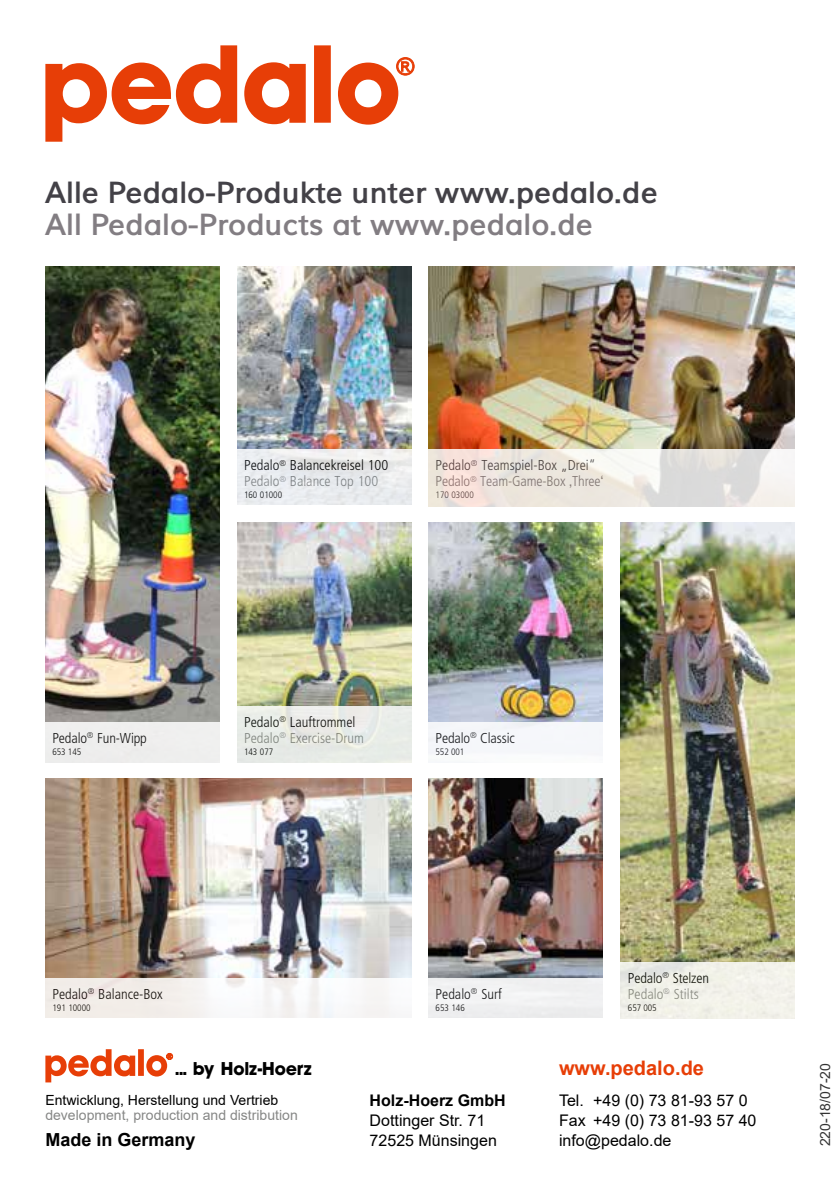
<style>
.page{position:relative;width:840px;height:1191px;background:#fff}
.page>*{position:absolute;margin:0;border:0;box-sizing:border-box;transform-origin:0 0}
.t1{font:700 30px "Muli";color:#434147}
.t2{font:700 30px "Muli";color:#827d82}
.t3{font:700 20px "Arial";color:#e73e07}
.t4{font:18px "Avant G Bold";letter-spacing:.05em;color:#000}
.t5{font:700 18px "Arial";color:#000}
.t6{font:16px/20px "Arial";color:#000}
.t7{font:700 16px "Arial";color:#000}
.t8{font:300 condensed 14.4px/16px "Frutiger";color:#000}
.t9{font:300 condensed 14.4px/16px "Frutiger";color:#434147}
.t10{font:300 condensed 14.4px/16px "Frutiger";color:#868786}
.t11{font:14px "Arial";color:#000}
.t12{font:14px "Arial";color:#868786}
.t13{font:300 condensed 9.4px "Frutiger";color:#000}
.t14{font:300 condensed 9.4px "Frutiger";color:#434147}
.s1{color:#868786}
.s2{color:#827d82}
.s3{font-family:"Arial";font-weight:400;font-stretch:normal;color:#827d82}
.s4{color:#000}
</style>
<div class="page">
<svg style="left:45px;top:45px;width:369px;height:97px"></svg>
<svg style="left:45px;top:1049px;width:128px;height:33px"></svg>
<img style="left:46px;top:266px;width:174px;height:456px">
<img style="left:237px;top:267px;width:174px;height:183px">
<img style="left:428px;top:523px;width:174px;height:199px">
<img style="left:46px;top:778px;width:365px;height:200px">
<div style="left:44px;top:978px;width:368px;height:41px;background:#f5f2f2"></div>
<div style="left:44px;top:722px;width:177px;height:41px;background:#efefee"></div>
<div style="left:427px;top:722px;width:177px;height:41px;background:#f5f7fa"></div>
<svg style="left:237px;top:450px;width:175px;height:55px;background:#e9eaed"></svg>
<img style="left:620px;top:522px;width:173px;height:440px">
<div style="left:619px;top:962px;width:176px;height:57px;background:linear-gradient(to right,#ecede6,#f4f3eb)"></div>
<img style="left:428px;top:778px;width:174px;height:200px">
<div style="left:427px;top:978px;width:177px;height:41px;background:#f0f0f1"></div>
<img style="left:237px;top:523px;width:174px;height:183px">
<div style="left:235px;top:706px;width:177px;height:57px;background:#e8ece7"></div>
<img style="left:428px;top:267px;width:366px;height:183px">
<svg style="left:428px;top:450px;width:367px;height:57px"></svg>
<h1 class="t1" style="left:45px;top:174px;width:613px">Alle Pedalo-Produkte unter www.pedalo.de</h1>
<h1 class="t2" style="left:45px;top:206px;width:549px">All Pedalo-Products at www.pedalo.de</h1>
<p class="t8" style="left:244px;top:457px;width:146px">Pedalo<sup>®</sup> Balancekreisel 100<br><span class="s1">Pedalo</span><sup>®</sup> <span class="s1">Balance Top 100</span></p>
<p class="t13" style="left:244px;top:490px;width:40px">160 01000</p>
<p class="t9" style="left:435px;top:457px;width:169px">Pedalo<sup>®</sup> Teamspiel-Box „Drei“<br><span class="s2">Pedalo</span><sup>®</sup> <span class="s2">Team-Game-Box</span> <span class="s3">‚</span><span class="s2">Three</span><span class="s3">‘</span></p>
<p class="t14" style="left:435px;top:490px;width:40px">170 03000</p>
<p class="t8" style="left:52px;top:730px;width:96px">Pedalo<sup>®</sup> Fun-Wipp</p>
<p class="t13" style="left:52px;top:746px;width:30px">653 145</p>
<p class="t10" style="left:244px;top:714px;width:121px"><span class="s4">Pedalo</span><sup>®</sup> <span class="s4">Lauftrommel<br></span>Pedalo<sup>®</sup> Exercise-Drum</p>
<p class="t13" style="left:244px;top:746px;width:31px">143 077</p>
<p class="t8" style="left:435px;top:730px;width:81px">Pedalo<sup>®</sup> Classic</p>
<p class="t13" style="left:435px;top:746px;width:30px">552 001</p>
<p class="t8" style="left:52px;top:986px;width:112px">Pedalo<sup>®</sup> Balance-Box</p>
<p class="t13" style="left:52px;top:1002px;width:40px">191 10000</p>
<p class="t4" style="left:176px;top:1057px;width:137px">... by Holz-Hoerz</p>
<p class="t11" style="left:45px;top:1090px;width:234px">Entwicklung, Herstellung und Vertrieb</p>
<p class="t12" style="left:45px;top:1105px;width:254px">development, production and distribution</p>
<p class="t5" style="left:45px;top:1127px;width:152px">Made in Germany</p>
<p class="t8" style="left:435px;top:986px;width:68px">Pedalo<sup>®</sup> Surf</p>
<p class="t13" style="left:435px;top:1002px;width:31px">653 146</p>
<p class="t7" style="left:369px;top:1089px;width:137px">Holz-Hoerz GmbH</p>
<p class="t6" style="left:369px;top:1110px;width:129px">Dottinger Str. 71<br>72525 Münsingen</p>
<p class="t8" style="left:627px;top:970px;width:82px">Pedalo<sup>®</sup> Stelzen<br><span class="s1">Pedalo</span><sup>®</sup> <span class="s1">Stilts</span></p>
<p class="t13" style="left:627px;top:1002px;width:30px">657 005</p>
<h2 class="t3" style="left:558px;top:1053px;width:146px">www.pedalo.de</h2>
<p class="t6" style="left:558px;top:1090px;width:199px">Tel. +49 (0) 73 81-93 57 0<br>Fax +49 (0) 73 81-93 57 40 info@pedalo.de</p>
<p class="t11" style="left:815px;top:1146px;width:85px;rotate:-90deg">220-18/07-20</p>
</div>
